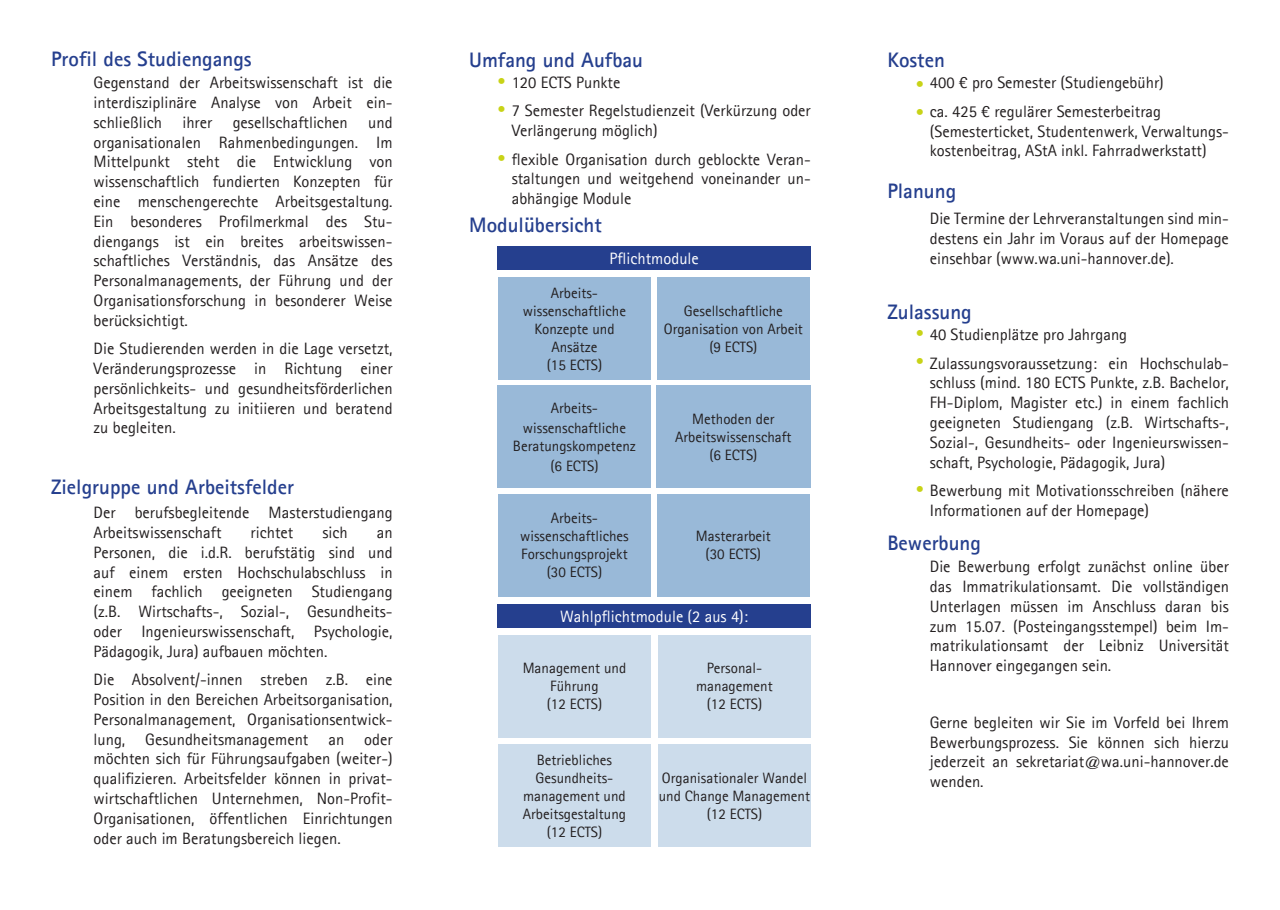
<style>
.page{position:relative;width:1280px;height:910px;background:#fff}
.page>*{position:absolute;margin:0;border:0;box-sizing:border-box;transform-origin:0 0}
.t1{font:700 21px "Agfa Rotis Sans Serif";color:#253f8e}
.t2{font:16.5px/19.8px "Agfa Rotis Sans Serif";color:#231f20;text-align:justify}
.t3{font:16.5px "Agfa Rotis Sans Serif";color:#fff}
.t4{font:15px/18px "Agfa Rotis Sans Serif";color:#231f20;text-align:center}
.s1{color:#c8d317}
</style>
<div class="page">
<div style="left:498px;top:277px;width:153px;height:103px;background:#99b9d8"></div>
<div style="left:657px;top:277px;width:153px;height:103px;background:#99b9d8"></div>
<div style="left:656px;top:385px;width:154px;height:103px;background:#99b9d8"></div>
<div style="left:498px;top:385px;width:153px;height:103px;background:#99b9d8"></div>
<div style="left:498px;top:635px;width:153px;height:102px;background:#ccdceb"></div>
<div style="left:658px;top:744px;width:153px;height:103px;background:#ccdceb"></div>
<div style="left:498px;top:494px;width:153px;height:102px;background:#99b9d8"></div>
<div style="left:658px;top:635px;width:153px;height:102px;background:#ccdceb"></div>
<div style="left:497px;top:246px;width:314px;height:24px;background:#253f8e"></div>
<div style="left:657px;top:494px;width:153px;height:102px;background:#99b9d8"></div>
<div style="left:497px;top:604px;width:314px;height:24px;background:#253f8e"></div>
<div style="left:498px;top:744px;width:153px;height:103px;background:#ccdceb"></div>
<p class="t1" style="left:51px;top:45px;width:202px">Profil des Studiengangs</p>
<p class="t2" style="left:94px;top:72px;width:301px">Gegenstand der Arbeitswissenschaft ist die interdisziplinäre Analyse von Arbeit ein&shy;schließlich ihrer gesellschaftlichen und organisationalen Rahmenbedingungen. Im Mittelpunkt steht die Entwicklung von wissenschaftlich fundierten Konzepten für eine menschengerechte Arbeitsgestaltung.<br>Ein besonderes Profilmerkmal des Stu&shy;diengangs ist ein breites arbeitswissen&shy;schaftliches Verständnis, das Ansätze des Personalmanagements, der Führung und der Organisationsforschung in besonderer Weise berücksichtigt.</p>
<p class="t2" style="left:94px;top:338px;width:301px">Die Studierenden werden in die Lage versetzt, Veränderungsprozesse in Richtung einer persönlichkeits- und gesundheitsförderlichen Arbeitsgestaltung zu initiieren und beratend zu begleiten.</p>
<p class="t1" style="left:51px;top:474px;width:244px">Zielgruppe und Arbeitsfelder</p>
<p class="t2" style="left:94px;top:502px;width:301px">Der berufsbegleitende Masterstudiengang<br>Arbeitswissenschaft</p>
<p class="t2" style="left:251px;top:522px;width:44px">richtet</p>
<p class="t2" style="left:322px;top:522px;width:27px">sich</p>
<p class="t2" style="left:94px;top:522px;width:301px;text-indent:283px">an Personen, die i.d.R. berufstätig sind und auf einem ersten Hochschulabschluss in einem fachlich geeigneten Studiengang (z.B. Wirtschafts-, Sozial-, Gesundheits&shy;oder Ingenieurswissenschaft, Psychologie, Pädagogik, Jura) aufbauen möchten.</p>
<p class="t2" style="left:94px;top:669px;width:301px">Die Absolvent/-innen streben z.B. eine Position in den Bereichen Arbeitsorganisation, Personalmanagement, Organisationsentwick&shy;lung, Gesundheitsmanagement an oder möchten sich für Führungsaufgaben (weiter-) qualifizieren. Arbeitsfelder können in privat&shy;wirtschaftlichen Unternehmen, Non-Profit-Organisationen, öffentlichen Einrichtungen oder auch im Beratungsbereich liegen.</p>
<p class="t1" style="left:469px;top:46px;width:175px">Umfang und Aufbau</p>
<p class="t2" style="left:497px;top:72px;width:124px"><span class="s1">•</span> 120 ECTS Punkte</p>
<p class="t2" style="left:512px;top:101px;width:301px;text-indent:-14px"><span class="s1">•</span> 7 Semester Regelstudienzeit (Verkürzung oder<br>Verlängerung möglich)</p>
<p class="t2" style="left:512px;top:149px;width:301px;text-indent:-14px"><span class="s1">•</span> flexible Organisation durch geblockte Veran&shy;staltungen und weitgehend voneinander un&shy;abhängige Module</p>
<p class="t1" style="left:469px;top:211px;width:134px">Modulübersicht</p>
<p class="t3" style="left:609px;top:248px;width:91px">Pflichtmodule</p>
<p class="t4" style="left:523px;top:283px;width:105px">Arbeits&shy;wissenschaftliche<br>Konzepte und<br>Ansätze<br>(15 ECTS)</p>
<p class="t4" style="left:523px;top:398px;width:105px;line-height:19.8px">Arbeits&shy;wissenschaftliche</p>
<p class="t4" style="left:513px;top:436px;width:124px;line-height:19.8px">Beratungskompetenz (6 ECTS)</p>
<p class="t4" style="left:520px;top:509px;width:110px">Arbeits&shy;wissenschaftliches<br>Forschungsprojekt (30 ECTS)</p>
<p class="t4" style="left:664px;top:301px;width:141px">Gesellschaftliche<br>Organisation von Arbeit (9 ECTS)</p>
<p class="t4" style="left:675px;top:410px;width:118px">Methoden der<br>Arbeitswissenschaft (6 ECTS)</p>
<p class="t4" style="left:696px;top:527px;width:76px">Masterarbeit (30 ECTS)</p>
<p class="t3" style="left:560px;top:606px;width:189px">Wahlpflichtmodule (2 aus 4):</p>
<p class="t4" style="left:523px;top:659px;width:105px">Management und<br>Führung<br>(12 ECTS)</p>
<p class="t4" style="left:523px;top:751px;width:105px">Betriebliches<br>Gesundheits&shy;management und<br>Arbeitsgestaltung (12 ECTS)</p>
<p class="t4" style="left:696px;top:659px;width:78px">Personal&shy;management (12 ECTS)</p>
<p class="t4" style="left:659px;top:769px;width:153px">Organisationaler Wandel und Change Management (12 ECTS)</p>
<p class="t1" style="left:887px;top:46px;width:59px">Kosten</p>
<p class="t2" style="left:916px;top:73px;width:250px"><span class="s1">•</span> 400 € pro Semester (Studiengebühr)</p>
<p class="t2" style="left:930px;top:101px;width:301px;text-align:left;text-indent:-14px"><span class="s1">•</span> ca. 425 € regulärer Semesterbeitrag (Semesterticket, Studentenwerk, Verwaltungs&shy;kostenbeitrag, AStA inkl. Fahrradwerkstatt)</p>
<p class="t1" style="left:887px;top:178px;width:70px">Planung</p>
<p class="t2" style="left:930px;top:208px;width:301px">Die Termine der Lehrveranstaltungen sind min&shy;destens ein Jahr im Voraus auf der Homepage einsehbar (www.wa.uni-hannover.de).</p>
<p class="t1" style="left:887px;top:299px;width:86px">Zulassung</p>
<p class="t2" style="left:916px;top:324px;width:213px"><span class="s1">•</span> 40 Studienplätze pro Jahrgang</p>
<p class="t2" style="left:930px;top:353px;width:301px;text-indent:-14px"><span class="s1">•</span> Zulassungsvoraussetzung: ein Hochschulab&shy;schluss (mind. 180 ECTS Punkte, z.B. Bachelor, FH-Diplom, Magister etc.) in einem fachlich geeigneten Studiengang (z.B. Wirtschafts-, Sozial-, Gesundheits- oder Ingenieurswissen&shy;schaft, Psychologie, Pädagogik, Jura)</p>
<p class="t2" style="left:930px;top:480px;width:301px;text-indent:-14px"><span class="s1">•</span> Bewerbung mit Motivationsschreiben (nähere<br>Informationen auf der Homepage)</p>
<p class="t1" style="left:887px;top:530px;width:95px">Bewerbung</p>
<p class="t2" style="left:930px;top:556px;width:301px">Die Bewerbung erfolgt zunächst online über das Immatrikulationsamt. Die vollständigen Unterlagen müssen im Anschluss daran bis zum 15.07. (Posteingangsstempel) beim Im&shy;matrikulationsamt der Leibniz Universität Hannover eingegangen sein.</p>
<p class="t2" style="left:930px;top:712px;width:301px">Gerne begleiten wir Sie im Vorfeld bei Ihrem Bewerbungsprozess. Sie können sich hierzu jederzeit an sekretariat@wa.uni-hannover.de wenden.</p>
</div>
